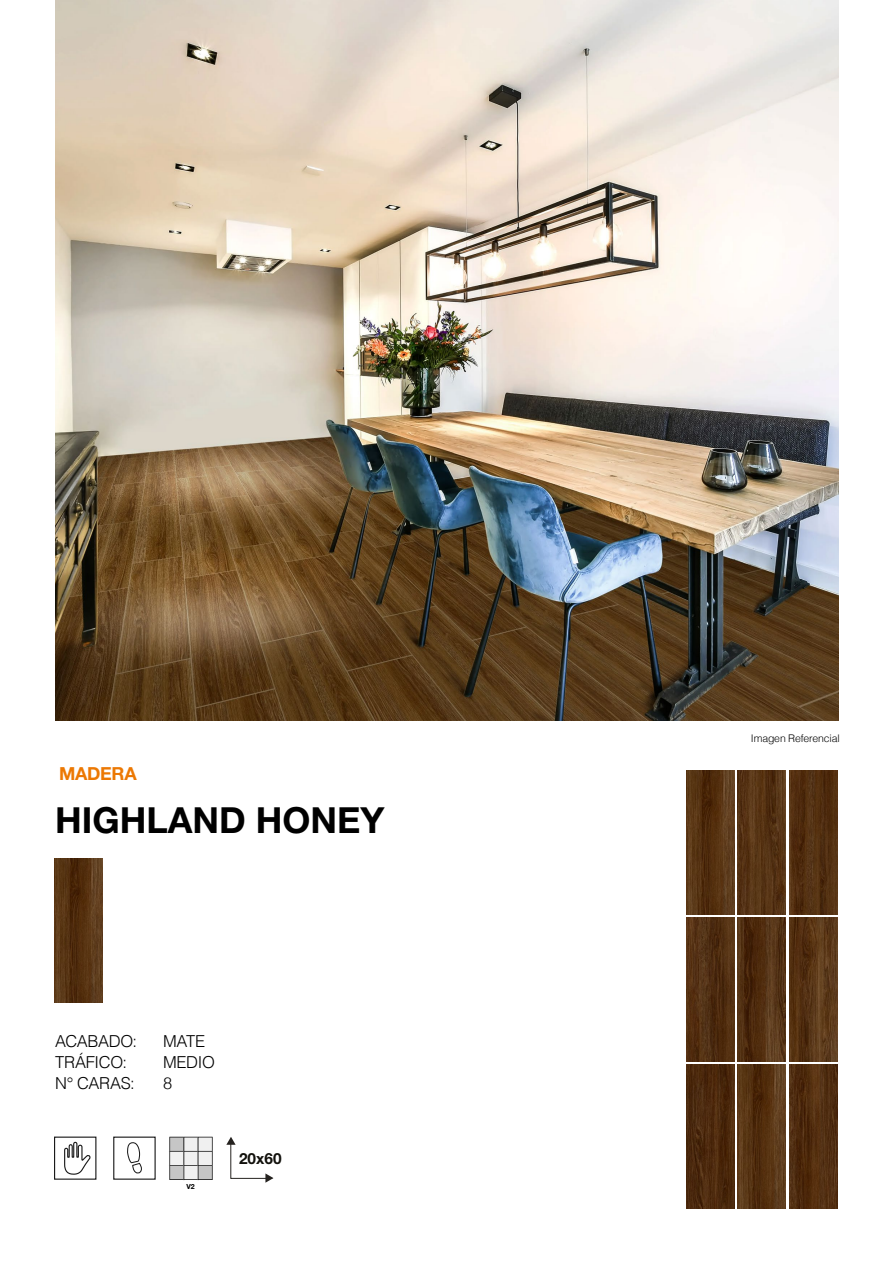
<style>
.page{position:relative;width:893px;height:1263px;background:#fff}
.page>*{position:absolute;margin:0;border:0;box-sizing:border-box;transform-origin:0 0}
.t1{font:700 36px "Helvetica Neue LT Std";color:#000}
.t2{font:700 18px "Helvetica Neue LT Std";letter-spacing:-.015em;color:#ec7803}
.t3{font:300 16.5px "Helvetica";letter-spacing:-.02em;color:#000}
.t4{font:700 15.45px "Helvetica Neue LT Std";color:#12110c}
.t5{font:300 10.5px "Helvetica";letter-spacing:-.01em;color:#000}
.t6{font:700 7.05px "Helvetica Neue LT Std";color:#000}
</style>
<div class="page">
<img style="left:55px;top:0;width:784px;height:721px">
<img style="left:54px;top:859px;width:48px;height:144px">
<img style="left:686px;top:770px;width:48px;height:144px">
<img style="left:738px;top:770px;width:48px;height:144px">
<img style="left:789px;top:770px;width:48px;height:144px">
<img style="left:686px;top:917px;width:48px;height:144px">
<img style="left:738px;top:917px;width:48px;height:144px">
<img style="left:789px;top:917px;width:48px;height:144px">
<img style="left:686px;top:1064px;width:48px;height:144px">
<img style="left:738px;top:1064px;width:48px;height:144px">
<img style="left:789px;top:1064px;width:48px;height:144px">
<svg style="left:169px;top:1137px;width:44px;height:43px"></svg>
<svg style="left:54px;top:1136px;width:102px;height:44px"></svg>
<svg style="left:226px;top:1137px;width:47px;height:46px"></svg>
<p class="t2" style="left:59px;top:762px;width:79px">MADERA</p>
<h1 class="t1" style="left:55px;top:798px;width:331px">HIGHLAND HONEY</h1>
<p class="t3" style="left:55px;top:1031px;width:84px">ACABADO:</p>
<p class="t3" style="left:163px;top:1031px;width:44px">MATE</p>
<p class="t3" style="left:55px;top:1052px;width:74px">TRÁFICO:</p>
<p class="t3" style="left:163px;top:1052px;width:53px">MEDIO</p>
<p class="t3" style="left:55px;top:1073px;width:81px">N° CARAS:</p>
<p class="t3" style="left:163px;top:1073px;width:11px">8</p>
<p class="t6" style="left:187px;top:1182px;width:10px">V2</p>
<p class="t4" style="left:239px;top:1149px;width:44px">20x60</p>
<p class="t5" style="left:751px;top:732px;width:90px">Imagen Referencial</p>
</div>
